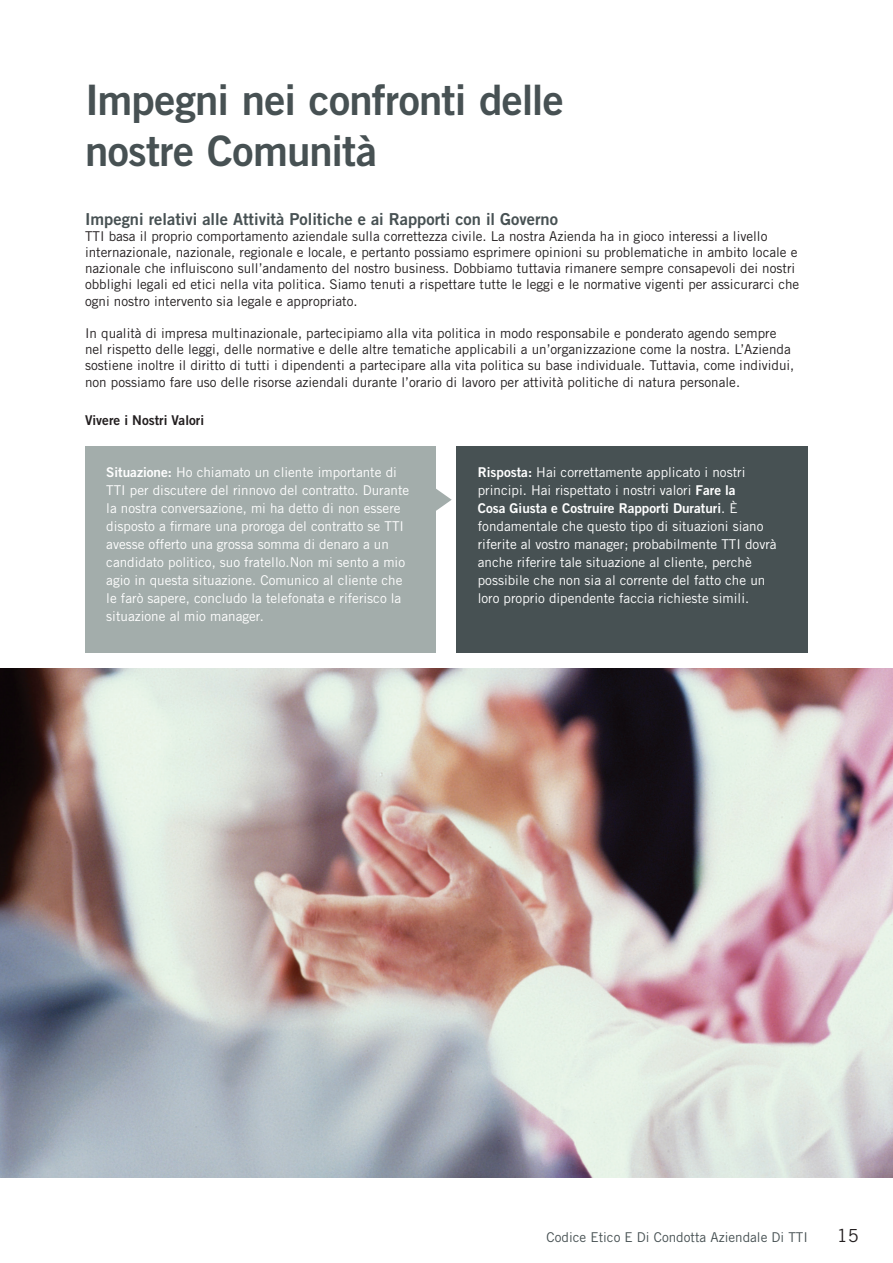
<style>
.page{position:relative;width:893px;height:1263px;background:#fff}
.page>*{position:absolute;margin:0;border:0;box-sizing:border-box;transform-origin:0 0}
.t1{font:42px/50.4px "Trade Gothic LT Std Bd 2";letter-spacing:-.02em;color:#475153}
.t2{font:18px "Trade Gothic LT Std";color:#231f20}
.t3{font:16.5px "Trade Gothic LT Std Bd 2";color:#475153}
.t4{font:13.5px/16.2px "Trade Gothic LT Std";color:#231f20}
.t5{font:13.5px/18px "Trade Gothic LT Std";color:#fff}
.t6{font:13.5px "Trade Gothic LT Std";color:#475153}
.t7{font:13.5px "Trade Gothic LT Std Bd 2";color:#231f20}
.s1{font-family:"Trade Gothic LT Std Bd 2"}
</style>
<div class="page">
<svg style="left:436px;top:489px;width:16px;height:22px"></svg>
<div style="left:85px;top:446px;width:351px;height:206px;background:#a3adab"></div>
<div style="left:456px;top:446px;width:352px;height:206px;background:#475153"></div>
<img style="left:0;top:669px;width:893px;height:509px">
<p class="t1" style="left:85px;top:74px;width:480px">Impegni nei confronti delle nostre Comunità</p>
<p class="t3" style="left:85px;top:208px;width:474px">Impegni relativi alle Attività Politiche e ai Rapporti con il Governo</p>
<p class="t4" style="left:85px;top:228px;width:716px">TTI basa il proprio comportamento aziendale sulla correttezza civile. La nostra Azienda ha in gioco interessi a livello internazionale, nazionale, regionale e locale, e pertanto possiamo esprimere opinioni su problematiche in ambito locale e nazionale che influiscono sull’andamento del nostro business. Dobbiamo tuttavia rimanere sempre consapevoli dei nostri obblighi legali ed etici nella vita politica. Siamo tenuti a rispettare tutte le leggi e le normative vigenti per assicurarci che ogni nostro intervento sia legale e appropriato.</p>
<p class="t4" style="left:85px;top:325px;width:711px">In qualità di impresa multinazionale, partecipiamo alla vita politica in modo responsabile e ponderato agendo sempre nel rispetto delle leggi, delle normative e delle altre tematiche applicabili a un’organizzazione come la nostra. L’Azienda sostiene inoltre il diritto di tutti i dipendenti a partecipare alla vita politica su base individuale. Tuttavia, come individui, non possiamo fare uso delle risorse aziendali durante l’orario di lavoro per attività politiche di natura personale.</p>
<p class="t7" style="left:85px;top:411px;width:121px">Vivere i Nostri Valori</p>
<p class="t5" style="left:106px;top:463px;width:304px"><span class="s1">Situazione:</span> Ho chiamato un cliente importante di TTI per discutere del rinnovo del contratto. Durante la nostra conversazione, mi ha detto di non essere disposto a firmare una proroga del contratto se TTI avesse offerto una grossa somma di denaro a un candidato politico, suo fratello.Non mi sento a mio agio in questa situazione. Comunico al cliente che le farò sapere, concludo la telefonata e riferisco la situazione al mio manager.</p>
<p class="t5" style="left:478px;top:463px;width:300px"><span class="s1">Risposta:</span> Hai correttamente applicato i nostri principi. Hai rispettato i nostri valori <span class="s1">Fare la<br>Cosa Giusta e Costruire Rapporti Duraturi</span>. È fondamentale che questo tipo di situazioni siano riferite al vostro manager; probabilmente TTI dovrà anche riferire tale situazione al cliente, perchè possibile che non sia al corrente del fatto che un loro proprio dipendente faccia richieste simili.</p>
<p class="t6" style="left:547px;top:1229px;width:263px">Codice Etico E Di Condotta Aziendale Di TTI</p>
<h2 class="t2" style="left:837px;top:1224px;width:23px">15</h2>
</div>
